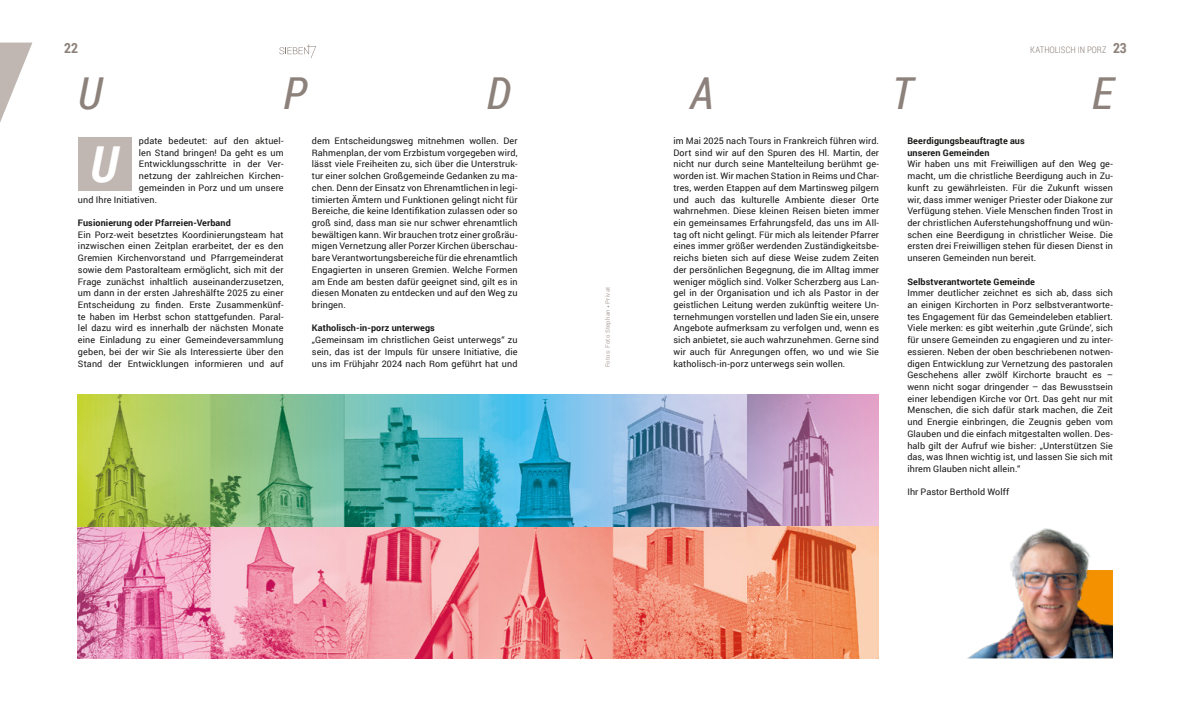
<style>
.page{position:relative;width:1191px;height:701px;background:#fff}
.page>*{position:absolute;margin:0;border:0;box-sizing:border-box;transform-origin:0 0}
.t1{font:italic 700 49.5px "Roboto Condensed";color:#fff}
.t2{font:italic 44px "Roboto Condensed";color:#8d817b}
.t3{font:700 14px "Roboto Condensed";color:#8d817b}
.t4{font:9px/11.7px "Roboto";letter-spacing:.015em;color:#181716;text-align:justify}
.t5{font:700 9px/11.7px "Roboto";letter-spacing:.01em;color:#181716}
.t6{font:300 9px "Roboto Condensed";letter-spacing:.005em;color:#8d817b}
.t7{font:6px "Roboto";letter-spacing:.035em;color:#afa5a1}
.s1{font-weight:700;font-size:14px}
</style>
<div class="page">
<svg style="left:0;top:43px;width:32px;height:79px"></svg>
<svg style="left:279px;top:44px;width:37px;height:14px"></svg>
<div style="left:78px;top:138px;width:53px;height:53px;background:#c0b7b3"></div>
<img style="left:78px;top:526px;width:669px;height:132px">
<img style="left:78px;top:394px;width:800px;height:132px">
<img style="left:968px;top:528px;width:145px;height:130px">
<img style="left:747px;top:526px;width:131px;height:132px">
<h3 class="t3" style="left:64px;top:38px;width:15px">22</h3>
<p class="t6" style="left:1030px;top:43px;width:98px">KATHOLISCH IN PORZ <span class="s1">23</span></p>
<h2 class="t2" style="left:78px;top:63px;width:25px">U</h2>
<h2 class="t2" style="left:283px;top:63px;width:25px">P</h2>
<h2 class="t2" style="left:486px;top:63px;width:25px">D</h2>
<h2 class="t2" style="left:690px;top:63px;width:25px">A</h2>
<h2 class="t2" style="left:891px;top:63px;width:23px">T</h2>
<h2 class="t2" style="left:1092px;top:63px;width:23px">E</h2>
<p class="t4" style="left:139px;top:134px;width:146px">pdate bedeutet: auf den aktuel-</p>
<p class="t4" style="left:139px;top:146px;width:146px">len Stand bringen! Da geht es um</p>
<p class="t4" style="left:139px;top:158px;width:146px">Entwicklungsschritte in der Ver-</p>
<p class="t4" style="left:139px;top:170px;width:146px">netzung der zahlreichen Kirchen-</p>
<p class="t4" style="left:139px;top:181px;width:146px">gemeinden in Porz und um unsere</p>
<p class="t4" style="left:78px;top:193px;width:81px">und Ihre Initiativen.</p>
<p class="t5" style="left:78px;top:216px;width:154px">Fusionierung oder Pfarreien-Verband</p>
<p class="t4" style="left:78px;top:228px;width:207px">Ein Porz-weit besetztes Koordinierungsteam hat inzwischen einen Zeitplan erarbeitet, der es den Gremien Kirchenvorstand und Pfarrgemeinderat sowie dem Pastoralteam ermöglicht, sich mit der Frage zunächst inhaltlich auseinanderzusetzen, um dann in der ersten Jahreshälfte 2025 zu einer Entscheidung zu finden. Erste Zusammenkünf&shy;te haben im Herbst schon stattgefunden. Paral&shy;lel dazu wird es innerhalb der nächsten Monate eine Einladung zu einer Gemeindeversammlung geben, bei der wir Sie als Interessierte über den Stand der Entwicklungen informieren und auf</p>
<h1 class="t1" style="left:90px;top:130px;width:29px">U</h1>
<p class="t4" style="left:312px;top:134px;width:207px">dem Entscheidungsweg mitnehmen wollen. Der Rahmenplan, der vom Erzbistum vorgegeben wird, lässt viele Freiheiten zu, sich über die Unterstruk&shy;tur einer solchen Großgemeinde Gedanken zu ma&shy;chen. Denn der Einsatz von Ehrenamtlichen in legi&shy;timierten Ämtern und Funktionen gelingt nicht für Bereiche, die keine Identifikation zulassen oder so groß sind, dass man sie nur schwer ehrenamtlich bewältigen kann. Wir brauchen trotz einer großräu&shy;migen Vernetzung aller Porzer Kirchen überschau&shy;bare Verantwortungsbereiche für die ehrenamtlich Engagierten in unseren Gremien. Welche Formen am Ende am besten dafür geeignet sind, gilt es in diesen Monaten zu entdecken und auf den Weg zu bringen.</p>
<p class="t5" style="left:312px;top:322px;width:124px">Katholisch-in-porz unterwegs</p>
<p class="t4" style="left:312px;top:333px;width:207px">„Gemeinsam im christlichen Geist unterwegs“ zu sein, das ist der Impuls für unsere Initiative, die uns im Frühjahr 2024 nach Rom geführt hat und</p>
<p class="t7" style="left:603px;top:367px;width:82px;rotate:-90deg">Fotos: Foto Stephan Privat</p>
<p class="t4" style="left:673px;top:134px;width:207px">im Mai 2025 nach Tours in Frankreich führen wird.<br>Dort sind wir auf den Spuren des Hl. Martin, der nicht nur durch seine Mantelteilung berühmt ge&shy;worden ist. Wir machen Station in Reims und Char&shy;tres, werden Etappen auf dem Martinsweg pilgern und auch das kulturelle Ambiente dieser Orte wahrnehmen. Diese kleinen Reisen bieten immer ein gemeinsames Erfahrungsfeld, das uns im All&shy;tag oft nicht gelingt. Für mich als leitender Pfarrer eines immer größer werdenden Zuständigkeitsbe&shy;reichs bieten sich auf diese Weise zudem Zeiten der persönlichen Begegnung, die im Alltag immer weniger möglich sind. Volker Scherzberg aus Lan&shy;gel in der Organisation und ich als Pastor in der geistlichen Leitung werden zukünftig weitere Un&shy;ternehmungen vorstellen und laden Sie ein, unsere Angebote aufmerksam zu verfolgen und, wenn es sich anbietet, sie auch wahrzunehmen. Gerne sind wir auch für Anregungen offen, wo und wie Sie katholisch-in-porz unterwegs sein wollen.</p>
<p class="t5" style="left:907px;top:134px;width:119px">Beerdigungsbeauftragte aus unseren Gemeinden</p>
<p class="t4" style="left:907px;top:158px;width:207px">Wir haben uns mit Freiwilligen auf den Weg ge&shy;macht, um die christliche Beerdigung auch in Zu&shy;kunft zu gewährleisten. Für die Zukunft wissen wir, dass immer weniger Priester oder Diakone zur Verfügung stehen. Viele Menschen finden Trost in der christlichen Auferstehungshoffnung und wün&shy;schen eine Beerdigung in christlicher Weise. Die ersten drei Freiwilligen stehen für diesen Dienst in unseren Gemeinden nun bereit.</p>
<p class="t5" style="left:907px;top:275px;width:129px">Selbstverantwortete Gemeinde</p>
<p class="t4" style="left:907px;top:287px;width:207px">Immer deutlicher zeichnet es sich ab, dass sich an einigen Kirchorten in Porz selbstverantworte&shy;tes Engagement für das Gemeindeleben etabliert.<br>Viele merken: es gibt weiterhin ‚gute Gründe‘, sich für unsere Gemeinden zu engagieren und zu inter&shy;essieren. Neben der oben beschriebenen notwen&shy;digen Entwicklung zur Vernetzung des pastoralen Geschehens aller zwölf Kirchorte braucht es – wenn nicht sogar dringender – das Bewusstsein einer lebendigen Kirche vor Ort. Das geht nur mit Menschen, die sich dafür stark machen, die Zeit und Energie einbringen, die Zeugnis geben vom Glauben und die einfach mitgestalten wollen. Des&shy;halb gilt der Aufruf wie bisher: „Unterstützen Sie das, was Ihnen wichtig ist, und lassen Sie sich mit ihrem Glauben nicht allein.“</p>
<p class="t4" style="left:907px;top:485px;width:103px">Ihr Pastor Berthold Wolff</p>
</div>
